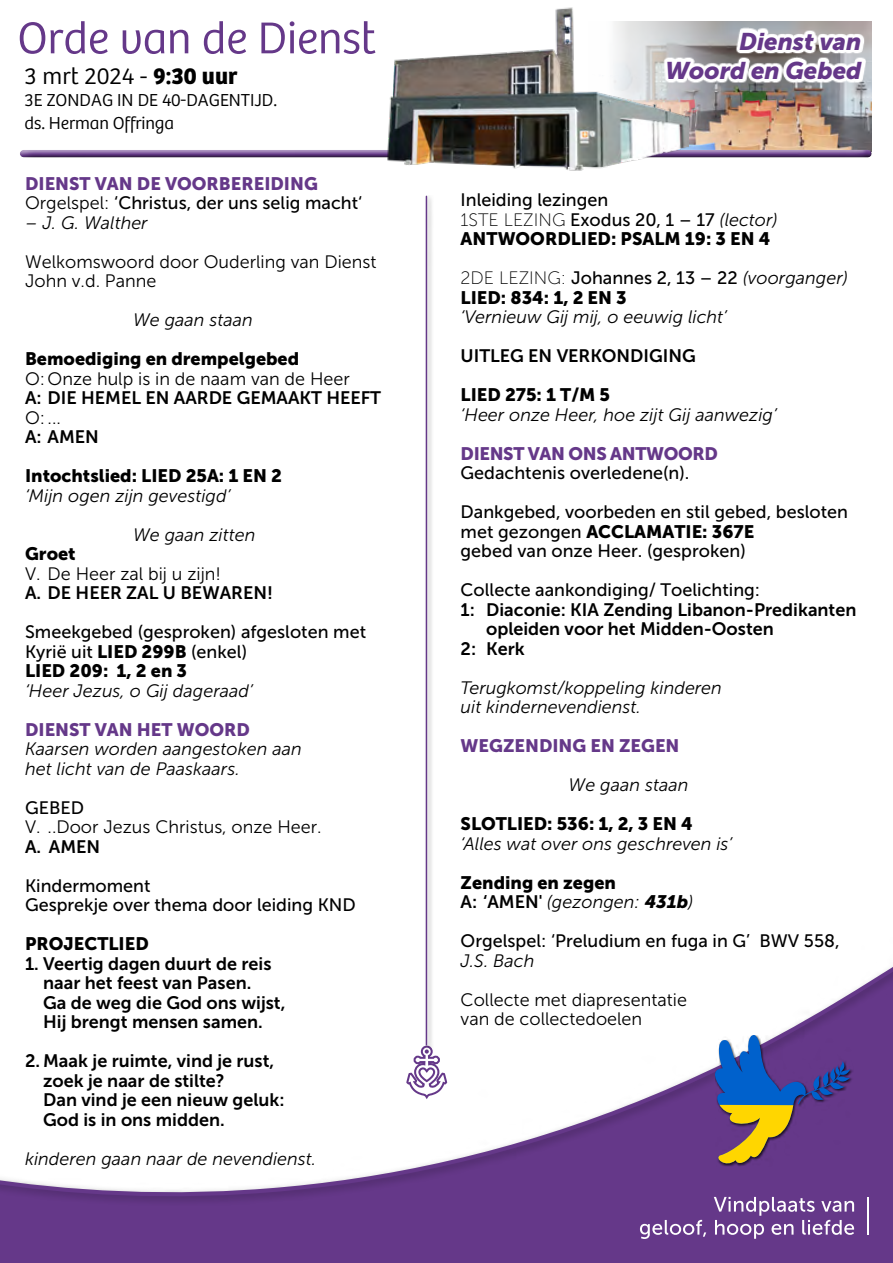
<style>
.page{position:relative;width:893px;height:1263px;background:#fff}
.page>*{position:absolute;margin:0;border:0;box-sizing:border-box;transform-origin:0 0}
.t1{font:italic 24px/28.8px "Museo Sans 900";color:#653889;text-align:right}
.t2{font:300 24px "Bree";color:#000}
.t3{font:18px/19.5px "Museo Sans 500";color:#000}
.t4{font:italic 18px/19.5px "Museo Sans 300";color:#000}
.t5{font:18px/19.5px "Museo Sans 700";color:#000}
.t6{font:18px "Museo Sans 900";color:#000}
.t7{font:18px/19.5px "Museo Sans 300";color:#000}
.t8{font:18px "Museo Sans 900";color:#653889}
.t9{font:300 18px/22.5px "Bree";letter-spacing:-.01em;color:#000}
.t10{font:18px "Museo Sans 900";letter-spacing:-.02em;color:#653889}
.s1{font-weight:700}
.s2{font-family:"Museo Sans 300"}
.s3{font-style:inherit}
.s4{font-family:"Museo Sans 900"}
.s5{font-family:"Museo Sans 100"}
.s6{font-family:"Museo Sans 300";font-style:italic}
.s7{font-family:"Museo Sans 500"}
.s8{font-family:"Museo Sans 700";font-style:normal}
</style>
<div class="page">
<img style="left:688px;top:21px;width:184px;height:118px">
<svg style="left:20px;top:21px;width:355px;height:33px"></svg>
<svg style="left:0;top:966px;width:893px;height:297px"></svg>
<svg style="left:403px;top:1043px;width:47px;height:56px"></svg>
<div style="left:424px;top:195px;width:9px;height:857px;background:#000;opacity:.35"></div>
<hr style="left:426px;top:196px;width:1px;height:849px;background:#653889">
<svg style="left:691px;top:1034px;width:160px;height:135px;background:#6c5e8c"></svg>
<svg style="left:640px;top:1220px;width:66px;height:19px"></svg>
<svg style="left:714px;top:1197px;width:140px;height:42px;background:#8562a2"></svg>
<hr style="left:867px;top:1197px;width:1px;height:37px;background:#fff">
<div style="left:9px;top:139px;width:871px;height:20px;background:#fff;opacity:.75"></div>
<div style="left:14px;top:144px;width:868px;height:15px;background:#000;opacity:.75"></div>
<img style="left:375px;top:7px;width:313px;height:164px">
<svg style="left:663px;top:27px;width:203px;height:57px"></svg>
<h1 class="t2" style="left:25px;top:58px;width:214px">3 mrt 2024 - <span class="s1">9:30 uur</span></h1>
<p class="t9" style="left:25px;top:88px;width:254px">3E ZONDAG IN DE 40-DAGENTIJD. ds. Herman Offringa</p>
<p class="t8" style="left:25px;top:173px;width:294px">DIENST VAN DE VOORBEREIDING</p>
<p class="t3" style="left:25px;top:193px;width:339px"><span class="s2">Orgelspel:</span> ‘Christus, der uns selig macht‘</p>
<p class="t4" style="left:25px;top:213px;width:124px">– J. G. Walther</p>
<p class="t7" style="left:25px;top:252px;width:353px">Welkomswoord door Ouderling van Dienst<br>John v.d. Panne</p>
<p class="t4" style="left:133px;top:310px;width:121px">We gaan staan</p>
<p class="t6" style="left:25px;top:348px;width:276px">Bemoediging en drempelgebed</p>
<p class="t7" style="left:25px;top:369px;width:326px">O:Onze hulp is in de naam van de Heer</p>
<p class="t5" style="left:25px;top:388px;width:358px">A: DIE HEMEL EN AARDE GEMAAKT HEEFT</p>
<p class="t7" style="left:25px;top:408px;width:37px">O<span class="s3">:.</span>..</p>
<p class="t5" style="left:25px;top:427px;width:75px">A: AMEN</p>
<p class="t6" style="left:25px;top:465px;width:258px">Intochtslied: LIED 25A: 1 EN 2</p>
<p class="t4" style="left:133px;top:476px;width:124px;line-height:39px;text-indent:-108px">‘Mijn ogen zijn gevestigd’<br>We gaan zitten</p>
<p class="t6" style="left:25px;top:543px;width:52px">Groet</p>
<p class="t7" style="left:25px;top:564px;width:198px">V. De Heer zal bij u zijn!</p>
<p class="t5" style="left:25px;top:583px;width:249px">A. DE HEER ZAL U BEWAREN!</p>
<p class="t3" style="left:25px;top:622px;width:343px">Smeekgebed (gesproken) afgesloten met<br>Kyrië uit <span class="s4">LIED 299B</span> (enkel)</p>
<p class="t6" style="left:25px;top:660px;width:164px">LIED 209: 1, 2 en 3</p>
<p class="t4" style="left:25px;top:681px;width:229px">‘Heer Jezus, o Gij dageraad’</p>
<p class="t8" style="left:25px;top:719px;width:226px">DIENST VAN HET WOORD</p>
<p class="t4" style="left:25px;top:739px;width:278px">Kaarsen worden aangestoken aan het licht van de Paaskaars.</p>
<p class="t3" style="left:25px;top:798px;width:61px">GEBED</p>
<p class="t7" style="left:25px;top:817px;width:298px">V. ..Door Jezus Christus, onze Heer.</p>
<p class="t5" style="left:25px;top:836px;width:77px">A. AMEN</p>
<p class="t3" style="left:25px;top:876px;width:332px">Kindermoment<br>Gesprekje over thema door leiding KND</p>
<p class="t6" style="left:25px;top:933px;width:125px">PROJECTLIED</p>
<p class="t5" style="left:43px;top:953px;width:244px;text-indent:-18px">1. Veertig dagen duurt de reis naar het feest van Pasen.<br>Ga de weg die God ons wijst,<br>Hij brengt mensen samen.</p>
<p class="t5" style="left:43px;top:1051px;width:243px;text-indent:-18px">2. Maak je ruimte, vind je rust, zoek je naar de stilte?<br>Dan vind je een nieuw geluk:<br>God is in ons midden.</p>
<p class="t4" style="left:25px;top:1149px;width:293px">kinderen gaan naar de nevendienst.</p>
<h1 class="t1" style="left:665px;top:27px;width:198px">Dienst van<br>Woord en Gebed</h1>
<p class="t3" style="left:461px;top:191px;width:319px">Inleiding lezingen<br><span class="s5">1STE LEZING</span> Exodus 20, 1 – 17 <span class="s6">(lector)</span></p>
<p class="t6" style="left:461px;top:229px;width:311px">ANTWOORDLIED: PSALM 19: 3 EN 4</p>
<p class="t3" style="left:461px;top:269px;width:389px"><span class="s5">2DE LEZING:</span> Johannes 2, 13 – 22 <span class="s6">(voorganger)</span></p>
<p class="t6" style="left:461px;top:287px;width:168px">LIED: 834: 1, 2 EN 3</p>
<p class="t4" style="left:461px;top:308px;width:268px">‘Vernieuw Gij mij, o eeuwig licht’</p>
<p class="t5" style="left:461px;top:346px;width:237px">UITLEG EN VERKONDIGING</p>
<p class="t6" style="left:461px;top:385px;width:151px">LIED 275: 1 T/M 5</p>
<p class="t4" style="left:461px;top:405px;width:318px">‘Heer onze Heer, hoe zijt Gij aanwezig’</p>
<p class="t10" style="left:461px;top:443px;width:259px">DIENST VAN ONS ANTWOORD</p>
<p class="t3" style="left:461px;top:454px;width:389px;line-height:39px">Gedachtenis overledene(n).<br>Dankgebed, voorbeden en stil gebed, besloten</p>
<p class="t6" style="left:461px;top:521px;width:295px"><span class="s7">met gezongen</span> ACCLAMATIE: 367E</p>
<p class="t3" style="left:461px;top:532px;width:301px;line-height:39px">gebed van onze Heer. (gesproken)<br>Collecte aankondiging/ Toelichting:</p>
<p class="t5" style="left:461px;top:600px;width:397px">1: Diaconie: KIA Zending Libanon-Predikanten</p>
<p class="t5" style="left:486px;top:619px;width:289px">opleiden voor het Midden-Oosten</p>
<p class="t5" style="left:461px;top:639px;width:66px">2: Kerk</p>
<p class="t4" style="left:461px;top:678px;width:263px">Terugkomst/koppeling kinderen uit kindernevendienst.</p>
<p class="t8" style="left:461px;top:736px;width:220px">WEGZENDING EN ZEGEN</p>
<p class="t4" style="left:569px;top:776px;width:121px">We gaan staan</p>
<p class="t6" style="left:461px;top:814px;width:234px">SLOTLIED: 536: 1, 2, 3 EN 4</p>
<p class="t4" style="left:461px;top:834px;width:273px">‘Alles wat over ons geschreven is’</p>
<p class="t6" style="left:461px;top:872px;width:157px">Zending en zegen</p>
<p class="t4" style="left:461px;top:893px;width:234px"><span class="s8">A: ‘AMEN'</span> (gezongen: <span class="s4">431b</span>)</p>
<p class="t3" style="left:461px;top:931px;width:381px">Orgelspel: ‘Preludium en fuga in G’ BWV 558,</p>
<p class="t4" style="left:461px;top:951px;width:75px">J.S. Bach</p>
<p class="t7" style="left:461px;top:990px;width:228px">Collecte met diapresentatie van de collectedoelen</p>
</div>
